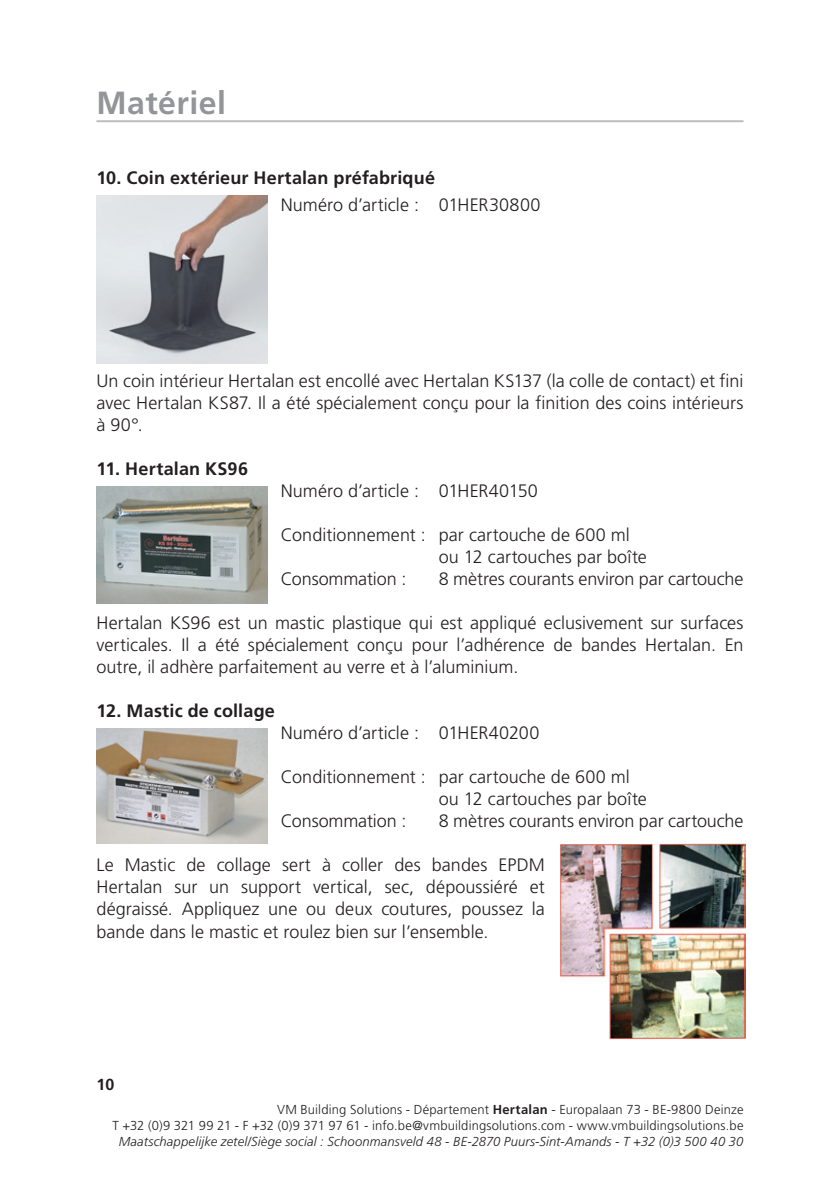
<style>
.page{position:relative;width:840px;height:1191px;background:#fff}
.page>*{position:absolute;margin:0;border:0;box-sizing:border-box;transform-origin:0 0}
.t1{font:700 32px "Frutiger LT Pro";letter-spacing:.015em;color:#939598}
.t2{font:300 18px/22px "Frutiger LT Pro";color:#231f20;text-align:justify}
.t3{font:700 18px "Frutiger LT Pro";letter-spacing:.01em;color:#231f20}
.t4{font:700 16px "Frutiger LT Pro";color:#231f20}
.t5{font:300 13px/15.6px "Frutiger LT Pro";letter-spacing:.015em;color:#231f20;text-align:right}
.t6{font:italic 300 13px "Frutiger LT Pro";letter-spacing:.01em;color:#231f20}
.s1{font-weight:700}
</style>
<div class="page">
<hr style="left:96px;top:120px;width:647px;height:2px;background:#bcbdc0">
<img style="left:96px;top:196px;width:171px;height:167px">
<img style="left:96px;top:486px;width:171px;height:117px">
<img style="left:96px;top:729px;width:171px;height:114px">
<img style="left:560px;top:843px;width:185px;height:196px">
<h1 class="t1" style="left:96px;top:83px;width:131px">Matériel</h1>
<p class="t3" style="left:96px;top:167px;width:340px">10. Coin extérieur Hertalan préfabriqué</p>
<p class="t2" style="left:280px;top:194px;width:261px">Numéro d’article : 01HER30800</p>
<p class="t2" style="left:96px;top:370px;width:648px">Un coin intérieur Hertalan est encollé avec Hertalan KS137 (la colle de contact) et fini avec Hertalan KS87. Il a été spécialement conçu pour la finition des coins intérieurs à 90°.</p>
<p class="t3" style="left:96px;top:458px;width:153px">11. Hertalan KS96</p>
<p class="t2" style="left:280px;top:480px;width:258px">Numéro d’article : 01HER40150</p>
<p class="t2" style="left:280px;top:524px;width:350px">Conditionnement : par cartouche de 600 ml</p>
<p class="t2" style="left:438px;top:546px;width:209px">ou 12 cartouches par boîte</p>
<p class="t2" style="left:280px;top:568px;width:127px">Consommation :</p>
<p class="t2" style="left:438px;top:568px;width:306px">8 mètres courants environ par cartouche</p>
<p class="t2" style="left:96px;top:612px;width:648px">Hertalan KS96 est un mastic plastique qui est appliqué eclusivement sur surfaces verticales. Il a été spécialement conçu pour l’adhérence de bandes Hertalan. En outre, il adhère parfaitement au verre et à l’aluminium.</p>
<p class="t3" style="left:96px;top:700px;width:180px">12. Mastic de collage</p>
<p class="t2" style="left:280px;top:722px;width:260px">Numéro d’article : 01HER40200</p>
<p class="t2" style="left:280px;top:766px;width:350px">Conditionnement : par cartouche de 600 ml</p>
<p class="t2" style="left:438px;top:788px;width:209px">ou 12 cartouches par boîte</p>
<p class="t2" style="left:280px;top:810px;width:127px">Consommation :</p>
<p class="t2" style="left:438px;top:810px;width:306px">8 mètres courants environ par cartouche</p>
<p class="t2" style="left:96px;top:854px;width:449px">Le Mastic de collage sert à coller des bandes EPDM Hertalan sur un support vertical, sec, dépoussiéré et dégraissé. Appliquez une ou deux coutures, poussez la bande dans le mastic et roulez bien sur l’ensemble.</p>
<p class="t4" style="left:96px;top:1074px;width:20px">10</p>
<p class="t5" style="left:112px;top:1102px;width:632px">VM Building Solutions - Département <span class="s1">Hertalan</span> - Europalaan 73 - BE-9800 Deinze<br>T +32 (0)9 321 99 21 - F +32 (0)9 371 97 61 - info.be@vmbuildingsolutions.com - www.vmbuildingsolutions.be</p>
<p class="t6" style="left:119px;top:1133px;width:625px">Maatschappelijke zetel/Siège social : Schoonmansveld 48 - BE-2870 Puurs-Sint-Amands - T +32 (0)3 500 40 30</p>
</div>
